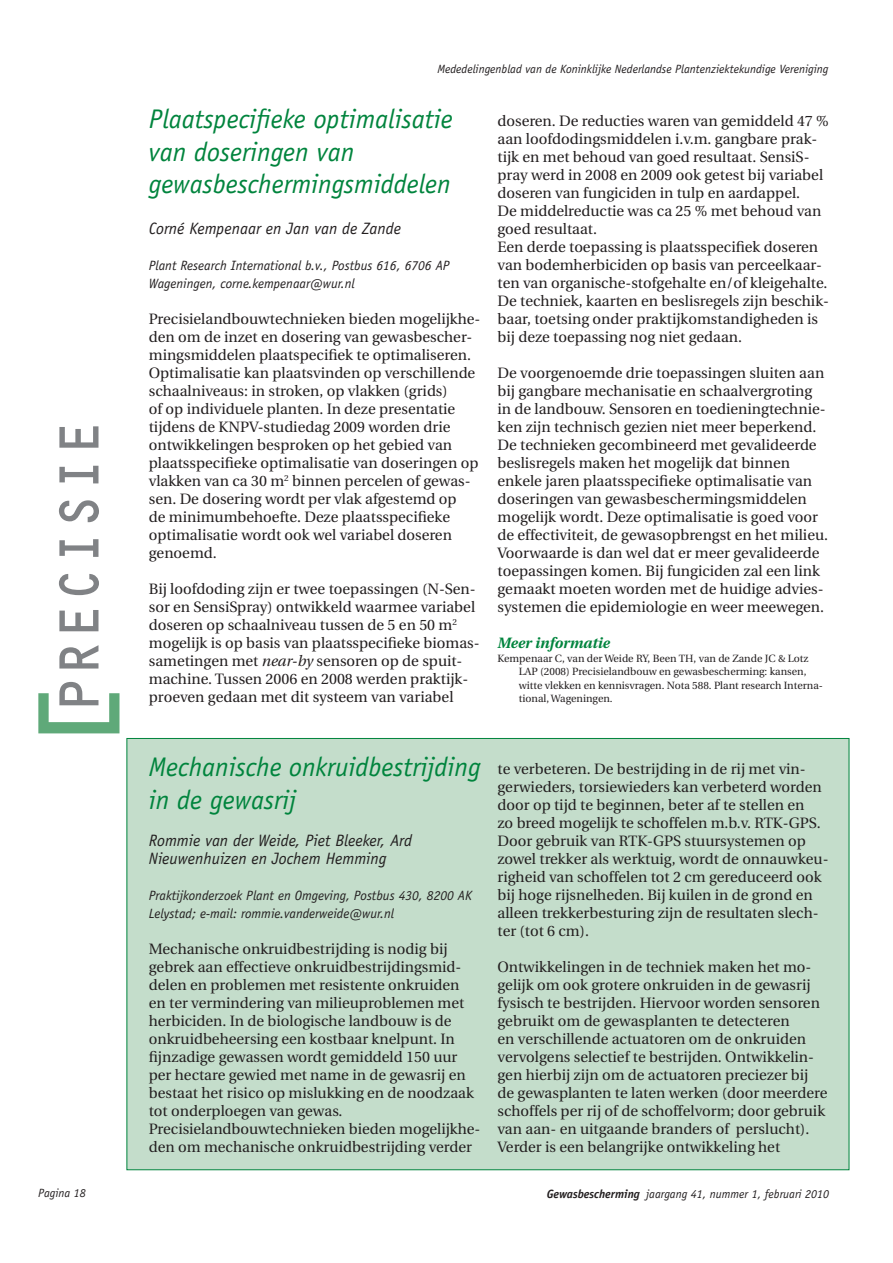
<style>
.page{position:relative;width:893px;height:1263px;background:#fff}
.page>*{position:absolute;margin:0;border:0;box-sizing:border-box;transform-origin:0 0}
.t1{font:57.6px "OCR C Regular";color:#808285;scale:.88 1}
.t2{font:italic 27px/32.4px "Officina Sans";color:#00843d}
.t3{font:italic 16.5px/18px "Officina Sans";color:#231f20}
.t4{font:15px/18px "Utopia";color:#231f20}
.t5{font:italic 700 15px "Utopia";color:#00843d}
.t6{font:italic 13.5px/18px "Officina Sans";color:#231f20}
.t7{font:italic 12px "Officina Sans";color:#231f20}
.t8{font:10.5px/13.5px "Utopia";color:#231f20}
.s1{font-size:109.5px;color:#5fa979}
.s2{font-style:italic}
.s3{font-weight:700}
</style>
<div class="page">
<div style="left:126px;top:738px;width:723px;height:432px;background:#c4ddcb;border:1px solid #00843d"></div>
<h1 class="t1" style="left:52px;top:753px;width:363px;rotate:-90deg">P r e c i s i e<span class="s1">[</span></h1>
<p class="t7" style="left:437px;top:62px;width:392px">Mededelingenblad van de Koninklijke Nederlandse Plantenziektekundige Vereniging</p>
<h2 class="t2" style="left:149px;top:103px;width:305px">Plaatspecifieke optimalisatie van doseringen van gewasbeschermingsmiddelen</h2>
<p class="t3" style="left:149px;top:219px;width:254px">Corné Kempenaar en Jan van de Zande</p>
<p class="t6" style="left:149px;top:256px;width:302px">Plant Research International b.v., Postbus 616, 6706 AP<br>Wageningen, corne.kempenaar@wur.nl</p>
<p class="t4" style="left:149px;top:310px;width:333px">Precisielandbouwtechnieken bieden mogelijkhe&shy;den om de inzet en dosering van gewasbescher&shy;mingsmiddelen plaatspecifiek te optimaliseren.<br>Optimalisatie kan plaatsvinden op verschillende schaalniveaus: in stroken, op vlakken (grids)<br>of op individuele planten. In deze presentatie tijdens de KNPV-studiedag 2009 worden drie ontwikkelingen besproken op het gebied van plaatsspecifieke optimalisatie van doseringen op vlakken van ca 30 m<sup>2</sup> binnen percelen of gewas&shy;sen. De dosering wordt per vlak afgestemd op<br>de minimumbehoefte. Deze plaatsspecifieke optimalisatie wordt ook wel variabel doseren genoemd.</p>
<p class="t4" style="left:149px;top:580px;width:332px">Bij loofdoding zijn er twee toepassingen (N-Sen&shy;sor en SensiSpray) ontwikkeld waarmee variabel doseren op schaalniveau tussen de 5 en 50 m<sup>2 </sup>mogelijk is op basis van plaatsspecifieke biomas&shy;sametingen met <span class="s2">near-by</span> sensoren op de spuit&shy;machine. Tussen 2006 en 2008 werden praktijk&shy;proeven gedaan met dit systeem van variabel</p>
<p class="t4" style="left:497px;top:112px;width:333px">doseren. De reducties waren van gemiddeld 47 % aan loofdodingsmiddelen i.v.m. gangbare prak&shy;tijk en met behoud van goed resultaat. SensiS&shy;pray werd in 2008 en 2009 ook getest bij variabel doseren van fungiciden in tulp en aardappel.<br>De middelreductie was ca 25 % met behoud van goed resultaat.<br>Een derde toepassing is plaatsspecifiek doseren van bodemherbiciden op basis van perceelkaar&shy;ten van organische-stofgehalte en/of kleigehalte.<br>De techniek, kaarten en beslisregels zijn beschik&shy;baar, toetsing onder praktijkomstandigheden is bij deze toepassing nog niet gedaan.</p>
<p class="t4" style="left:497px;top:364px;width:332px">De voorgenoemde drie toepassingen sluiten aan bij gangbare mechanisatie en schaalvergroting in de landbouw. Sensoren en toedieningtechnie&shy;ken zijn technisch gezien niet meer beperkend.<br>De technieken gecombineerd met gevalideerde beslisregels maken het mogelijk dat binnen enkele jaren plaatsspecifieke optimalisatie van doseringen van gewasbeschermingsmiddelen mogelijk wordt. Deze optimalisatie is goed voor de effectiviteit, de gewasopbrengst en het milieu.<br>Voorwaarde is dan wel dat er meer gevalideerde toepassingen komen. Bij fungiciden zal een link gemaakt moeten worden met de huidige advies&shy;systemen die epidemiologie en weer meewegen.</p>
<p class="t5" style="left:497px;top:634px;width:114px">Meer informatie</p>
<p class="t8" style="left:519px;top:651px;width:306px;text-indent:-21px">Kempenaar C, van der Weide RY, Been TH, van de Zande JC &amp; Lotz LAP (2008) Precisielandbouw en gewasbescherming: kansen, witte vlekken en kennisvragen. Nota 588. Plant research Interna&shy;tional, Wageningen.</p>
<h2 class="t2" style="left:149px;top:751px;width:333px">Mechanische onkruidbestrijding in de gewasrij</h2>
<p class="t3" style="left:149px;top:831px;width:265px">Rommie van der Weide, Piet Bleeker, Ard<br>Nieuwenhuizen en Jochem Hemming</p>
<p class="t6" style="left:149px;top:886px;width:325px">Praktijkonderzoek Plant en Omgeving, Postbus 430, 8200 AK<br>Lelystad; e-mail: rommie.vanderweide@wur.nl</p>
<p class="t4" style="left:149px;top:940px;width:333px">Mechanische onkruidbestrijding is nodig bij gebrek aan effectieve onkruidbestrijdingsmid&shy;delen en problemen met resistente onkruiden<br>en ter vermindering van milieuproblemen met herbiciden. In de biologische landbouw is de onkruidbeheersing een kostbaar knelpunt. In fijnzadige gewassen wordt gemiddeld 150 uur per hectare gewied met name in de gewasrij en bestaat het risico op mislukking en de noodzaak tot onderploegen van gewas.<br>Precisielandbouwtechnieken bieden mogelijkhe&shy;den om mechanische onkruidbestrijding verder</p>
<p class="t4" style="left:497px;top:760px;width:333px">te verbeteren. De bestrijding in de rij met vin&shy;gerwieders, torsiewieders kan verbeterd worden door op tijd te beginnen, beter af te stellen en<br>zo breed mogelijk te schoffelen m.b.v. RTK-GPS.<br>Door gebruik van RTK-GPS stuursystemen op zowel trekker als werktuig, wordt de onnauwkeu&shy;righeid van schoffelen tot 2 cm gereduceerd ook bij hoge rijsnelheden. Bij kuilen in de grond en alleen trekkerbesturing zijn de resultaten slech&shy;ter (tot 6 cm).</p>
<p class="t4" style="left:497px;top:958px;width:331px">Ontwikkelingen in de techniek maken het mo&shy;gelijk om ook grotere onkruiden in de gewasrij fysisch te bestrijden. Hiervoor worden sensoren gebruikt om de gewasplanten te detecteren<br>en verschillende actuatoren om de onkruiden vervolgens selectief te bestrijden. Ontwikkelin&shy;gen hierbij zijn om de actuatoren preciezer bij de gewasplanten te laten werken (door meerdere schoffels per rij of de schoffelvorm; door gebruik van aan- en uitgaande branders of perslucht).<br>Verder is een belangrijke ontwikkeling het</p>
<p class="t7" style="left:38px;top:1186px;width:49px">Pagina 18</p>
<p class="t7" style="left:547px;top:1186px;width:284px"><span class="s3">Gewasbescherming</span> jaargang 41, nummer 1, februari 2010</p>
</div>
